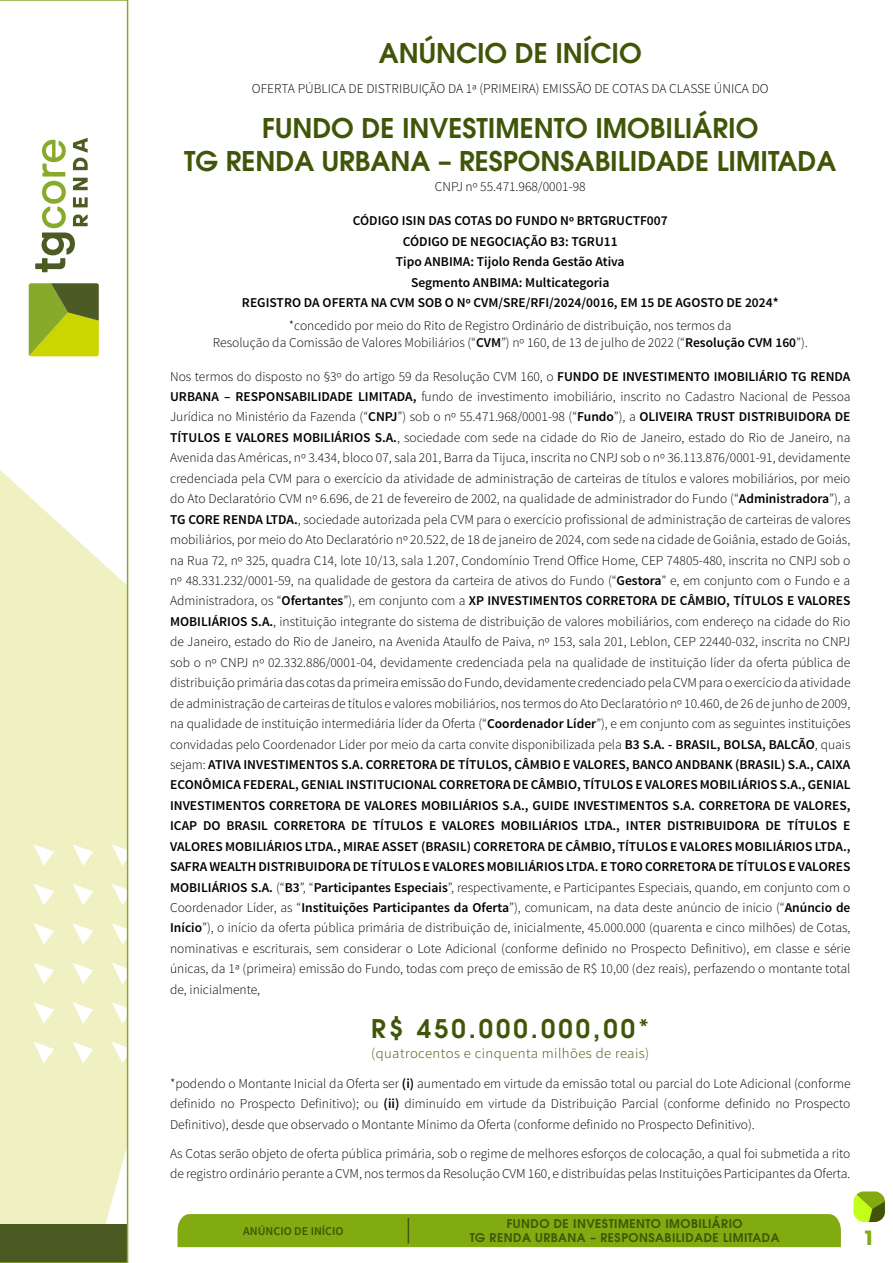
<style>
.page{position:relative;width:893px;height:1263px;background:#fff}
.page>*{position:absolute;margin:0;border:0;box-sizing:border-box;transform-origin:0 0}
.t1{font:600 27px/33.3px "ITC Avant Garde Pro";color:#415508;text-align:center}
.t2{font:600 25.5px "ITC Avant Garde Pro";letter-spacing:.12em;color:#415508}
.t3{font:700 19.5px "ITC Avant Garde Pro";color:#82aa11}
.t4{font:300 14.25px "Source Sans Pro";letter-spacing:.03em;color:#415508}
.t5{font:300 13.5px/20.4px "Source Sans Pro";color:#000;text-align:justify}
.t6{font:600 13.5px/20.4px "Source Sans Pro";color:#000;text-align:center}
.t7{font:600 12px/14.4px "ITC Avant Garde Pro";letter-spacing:.04em;color:#415508;text-align:center}
.t8{font:600 12px "Source Sans Pro";color:#415508}
.s1{font-weight:600}
</style>
<div class="page">
<img style="left:853px;top:1191px;width:32px;height:31px">
<div style="left:178px;top:1214px;width:663px;height:33px;background:#82aa11"></div>
<svg style="left:0;top:0;width:128px;height:1263px"></svg>
<h1 class="t1" style="left:379px;top:36px;width:264px">ANÚNCIO DE INÍCIO</h1>
<p class="t5" style="left:252px;top:78px;width:518px">OFERTA PÚBLICA DE DISTRIBUIÇÃO DA 1ª (PRIMEIRA) EMISSÃO DE COTAS DA CLASSE ÚNICA DO</p>
<h1 class="t1" style="left:184px;top:111px;width:654px">FUNDO DE INVESTIMENTO IMOBILIÁRIO<br>TG RENDA URBANA – RESPONSABILIDADE LIMITADA</h1>
<p class="t5" style="left:435px;top:177px;width:152px">CNPJ nº 55.471.968/0001-98</p>
<p class="t6" style="left:242px;top:211px;width:538px">CÓDIGO ISIN DAS COTAS DO FUNDO Nº BRTGRUCTF007<br>CÓDIGO DE NEGOCIAÇÃO B3: TGRU11<br>Tipo ANBIMA: Tijolo Renda Gestão Ativa<br>Segmento ANBIMA: Multicategoria<br>REGISTRO DA OFERTA NA CVM SOB O Nº CVM/SRE/RFI/2024/0016, EM 15 DE AGOSTO DE 2024*</p>
<p class="t5" style="left:213px;top:317px;width:596px;line-height:17.4px;text-align:center">*concedido por meio do Rito de Registro Ordinário de distribuição, nos termos da<br>Resolução da Comissão de Valores Mobiliários (“<span class="s1">CVM</span>”) nº 160, de 13 de julho de 2022 (“<span class="s1">Resolução CVM 160</span>”).</p>
<p class="t5" style="left:170px;top:366px;width:682px">Nos termos do disposto no §3º do artigo 59 da Resolução CVM 160, o <span class="s1">FUNDO DE INVESTIMENTO IMOBILIÁRIO TG RENDA URBANA – RESPONSABILIDADE LIMITADA,</span> fundo de investimento imobiliário, inscrito no Cadastro Nacional de Pessoa Jurídica no Ministério da Fazenda (“<span class="s1">CNPJ</span>”) sob o nº 55.471.968/0001-98 (“<span class="s1">Fundo</span>”), a <span class="s1">OLIVEIRA TRUST DISTRIBUIDORA DE TÍTULOS E VALORES MOBILIÁRIOS S.A.</span>, sociedade com sede na cidade do Rio de Janeiro, estado do Rio de Janeiro, na Avenida das Américas, nº 3.434, bloco 07, sala 201, Barra da Tijuca, inscrita no CNPJ sob o nº 36.113.876/0001-91, devidamente credenciada pela CVM para o exercício da atividade de administração de carteiras de títulos e valores mobiliários, por meio do Ato Declaratório CVM nº 6.696, de 21 de fevereiro de 2002, na qualidade de administrador do Fundo (“<span class="s1">Administradora</span>”), a <span class="s1">TG CORE RENDA LTDA.</span>, sociedade autorizada pela CVM para o exercício profissional de administração de carteiras de valores mobiliários, por meio do Ato Declaratório nº 20.522, de 18 de janeiro de 2024, com sede na cidade de Goiânia, estado de Goiás, na Rua 72, nº 325, quadra C14, lote 10/13, sala 1.207, Condomínio Trend Office Home, CEP 74805-480, inscrita no CNPJ sob o nº 48.331.232/0001-59, na qualidade de gestora da carteira de ativos do Fundo (“<span class="s1">Gestora</span>” e, em conjunto com o Fundo e a Administradora, os “<span class="s1">Ofertantes</span>”), em conjunto com a <span class="s1">XP INVESTIMENTOS CORRETORA DE CÂMBIO, TÍTULOS E VALORES MOBILIÁRIOS S.A.</span>, instituição integrante do sistema de distribuição de valores mobiliários, com endereço na cidade do Rio de Janeiro, estado do Rio de Janeiro, na Avenida Ataulfo de Paiva, nº 153, sala 201, Leblon, CEP 22440-032, inscrita no CNPJ sob o nº CNPJ nº 02.332.886/0001-04, devidamente credenciada pela na qualidade de instituição líder da oferta pública de distribuição primária das cotas da primeira emissão do Fundo, devidamente credenciado pela CVM para o exercício da atividade de administração de carteiras de títulos e valores mobiliários, nos termos do Ato Declaratório nº 10.460, de 26 de junho de 2009, na qualidade de instituição intermediária líder da Oferta (“<span class="s1">Coordenador Líder</span>”), e em conjunto com as seguintes instituições convidadas pelo Coordenador Líder por meio da carta convite disponibilizada pela <span class="s1">B3 S.A. - BRASIL, BOLSA, BALCÃO</span>, quais sejam: <span class="s1">ATIVA INVESTIMENTOS S.A. CORRETORA DE TÍTULOS, CÂMBIO E VALORES, BANCO ANDBANK (BRASIL) S.A., CAIXA ECONÔMICA FEDERAL, GENIAL INSTITUCIONAL CORRETORA DE CÂMBIO, TÍTULOS E VALORES MOBILIÁRIOS S.A., GENIAL INVESTIMENTOS CORRETORA DE VALORES MOBILIÁRIOS S.A., GUIDE INVESTIMENTOS S.A. CORRETORA DE VALORES, ICAP DO BRASIL CORRETORA DE TÍTULOS E VALORES MOBILIÁRIOS LTDA., INTER DISTRIBUIDORA DE TÍTULOS E VALORES MOBILIÁRIOS LTDA., MIRAE ASSET (BRASIL) CORRETORA DE CÂMBIO, TÍTULOS E VALORES MOBILIÁRIOS LTDA., SAFRA WEALTH DISTRIBUIDORA DE TÍTULOS E VALORES MOBILIÁRIOS LTDA. E TORO CORRETORA DE TÍTULOS E VALORES MOBILIÁRIOS S.A.</span> (“<span class="s1">B3</span>”, “<span class="s1">Participantes Especiais</span>”, respectivamente, e Participantes Especiais, quando, em conjunto com o Coordenador Líder, as “<span class="s1">Instituições Participantes da Oferta</span>”), comunicam, na data deste anúncio de início (“<span class="s1">Anúncio de Início</span>”), o início da oferta pública primária de distribuição de, inicialmente, 45.000.000 (quarenta e cinco milhões) de Cotas, nominativas e escriturais, sem considerar o Lote Adicional (conforme definido no Prospecto Definitivo), em classe e série únicas, da 1ª (primeira) emissão do Fundo, todas com preço de emissão de R$ 10,00 (dez reais), perfazendo o montante total de, inicialmente,</p>
<h2 class="t2" style="left:371px;top:1012px;width:279px">R$ 450.000.000,00*</h2>
<p class="t4" style="left:371px;top:1045px;width:280px">(quatrocentos e cinquenta milhões de reais)</p>
<p class="t5" style="left:170px;top:1073px;width:682px">*podendo o Montante Inicial da Oferta ser <span class="s1">(i)</span> aumentado em virtude da emissão total ou parcial do Lote Adicional (conforme definido no Prospecto Definitivo); ou <span class="s1">(ii)</span> diminuído em virtude da Distribuição Parcial (conforme definido no Prospecto Definitivo), desde que observado o Montante Mínimo da Oferta (conforme definido no Prospecto Definitivo).</p>
<p class="t5" style="left:170px;top:1143px;width:682px">As Cotas serão objeto de oferta pública primária, sob o regime de melhores esforços de colocação, a qual foi submetida a rito de registro ordinário perante a CVM, nos termos da Resolução CVM 160, e distribuídas pelas Instituições Participantes da Oferta.</p>
<p class="t8" style="left:243px;top:1223px;width:102px">ANÚNCIO DE INÍCIO</p>
<p class="t7" style="left:470px;top:1216px;width:311px">FUNDO DE INVESTIMENTO IMOBILIÁRIO<br>TG RENDA URBANA – RESPONSABILIDADE LIMITADA</p>
<h3 class="t3" style="left:863px;top:1225px;width:14px">1</h3>
</div>
